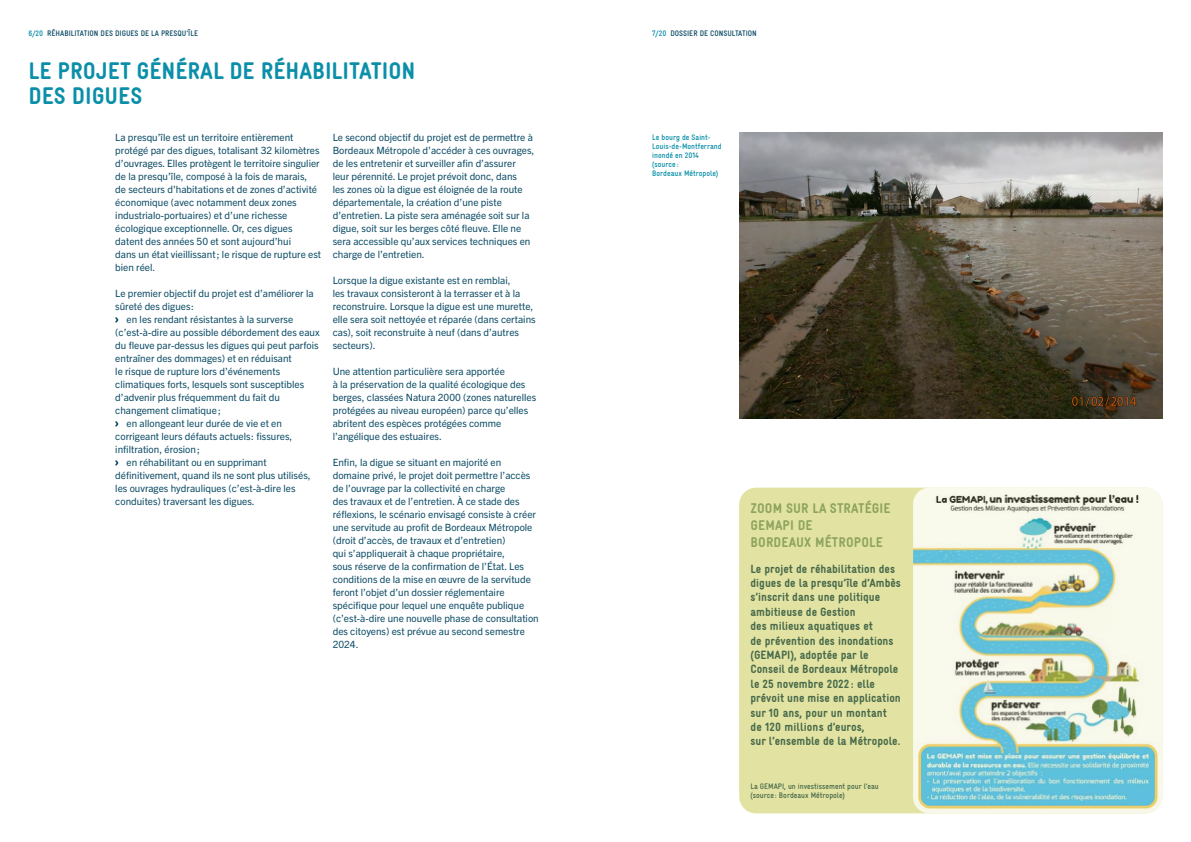
<style>
.page{position:relative;width:1191px;height:842px;background:#fff}
.page>*{position:absolute;margin:0;border:0;box-sizing:border-box;transform-origin:0 0}
.t1{font:900 condensed 24px/25px "Gravur LL";color:#0b8fa8}
.t2{font:900 condensed 14px/17px "Gravur LL";letter-spacing:.01em;color:#8da35e}
.t3{font:900 condensed 12px/14.4px "Gravur LL";color:#48694b}
.t4{font:10px/13px "Trade Gothic Next LT Pro";color:#0a4a64}
.t5{font:700 condensed 8px/9px "Gravur LL";color:#0a8fa8}
.t6{font:700 condensed 8px "Gravur LL";color:#0a4a64}
.t7{font:700 condensed 8px/9px "Gravur LL";color:#48694b}
.s1{color:#0b8fa8}
</style>
<div class="page">
<div style="left:739px;top:488px;width:423px;height:325px;background:#e2e3a2;border-radius:17px"></div>
<img style="left:913px;top:488px;width:249px;height:325px">
<svg style="left:115px;top:317px;width:3px;height:6px"></svg>
<svg style="left:115px;top:421px;width:3px;height:6px"></svg>
<svg style="left:115px;top:460px;width:3px;height:6px"></svg>
<img style="left:739px;top:133px;width:423px;height:285px">
<p class="t6" style="left:28px;top:28px;width:171px"><span class="s1">6/20</span> RÉHABILITATION DES DIGUES DE LA PRESQU’ÎLE</p>
<p class="t6" style="left:652px;top:28px;width:106px"><span class="s1">7/20</span> DOSSIER DE CONSULTATION</p>
<h1 class="t1" style="left:28px;top:58px;width:388px">LE PROJET GÉNÉRAL DE RÉHABILITATION<br>DES DIGUES</h1>
<p class="t4" style="left:115px;top:130px;width:207px">La presqu’île est un territoire entièrement protégé par des digues, totalisant 32 kilomètres d’ouvrages. Elles protègent le territoire singulier de la presqu’île, composé à la fois de marais,<br>de secteurs d’habitations et de zones d’activité économique (avec notamment deux zones industrialo-portuaires) et d’une richesse écologique exceptionnelle. Or, ces digues datent des années 50 et sont aujourd’hui<br>dans un état vieillissant; le risque de rupture est bien réel.</p>
<p class="t4" style="left:115px;top:286px;width:200px">Le premier objectif du projet est d’améliorer la</p>
<p class="t4" style="left:115px;top:299px;width:80px">sûreté des digues:</p>
<p class="t4" style="left:127px;top:312px;width:168px">en les rendant résistantes à la surverse</p>
<p class="t4" style="left:115px;top:325px;width:206px">(c’est-à-dire au possible débordement des eaux</p>
<p class="t4" style="left:115px;top:338px;width:205px">du fleuve par-dessus les digues qui peut parfois</p>
<p class="t4" style="left:115px;top:351px;width:178px">entraîner des dommages) et en réduisant</p>
<p class="t4" style="left:115px;top:364px;width:166px">le risque de rupture lors d’événements</p>
<p class="t4" style="left:115px;top:377px;width:190px">climatiques forts, lesquels sont susceptibles</p>
<p class="t4" style="left:115px;top:390px;width:166px">d’advenir plus fréquemment du fait du</p>
<p class="t4" style="left:115px;top:403px;width:107px">changement climatique;</p>
<p class="t4" style="left:127px;top:416px;width:157px">en allongeant leur durée de vie et en</p>
<p class="t4" style="left:115px;top:429px;width:178px">corrigeant leurs défauts actuels: fissures,</p>
<p class="t4" style="left:115px;top:442px;width:86px">infiltration, érosion;</p>
<p class="t4" style="left:127px;top:455px;width:142px">en réhabilitant ou en supprimant</p>
<p class="t4" style="left:115px;top:468px;width:197px">définitivement, quand ils ne sont plus utilisés,</p>
<p class="t4" style="left:115px;top:481px;width:182px">les ouvrages hydrauliques (c’est-à-dire les</p>
<p class="t4" style="left:115px;top:494px;width:141px">conduites) traversant les digues.</p>
<p class="t4" style="left:333px;top:130px;width:203px">Le second objectif du projet est de permettre à Bordeaux Métropole d’accéder à ces ouvrages, de les entretenir et surveiller afin d’assurer leur pérennité. Le projet prévoit donc, dans<br>les zones où la digue est éloignée de la route départementale, la création d’une piste d’entretien. La piste sera aménagée soit sur la digue, soit sur les berges côté fleuve. Elle ne sera accessible qu’aux services techniques en charge de l’entretien.</p>
<p class="t4" style="left:333px;top:273px;width:204px">Lorsque la digue existante est en remblai,<br>les travaux consisteront à la terrasser et à la reconstruire. Lorsque la digue est une murette, elle sera soit nettoyée et réparée (dans certains cas), soit reconstruite à neuf (dans d’autres secteurs).</p>
<p class="t4" style="left:333px;top:364px;width:205px">Une attention particulière sera apportée<br>à la préservation de la qualité écologique des berges, classées Natura 2000 (zones naturelles protégées au niveau européen) parce qu’elles abritent des espèces protégées comme l’angélique des estuaires.</p>
<p class="t4" style="left:333px;top:455px;width:207px">Enfin, la digue se situant en majorité en domaine privé, le projet doit permettre l’accès de l’ouvrage par la collectivité en charge<br>des travaux et de l’entretien. À ce stade des réflexions, le scénario envisagé consiste à créer une servitude au profit de Bordeaux Métropole (droit d’accès, de travaux et d’entretien)<br>qui s’appliquerait à chaque propriétaire,<br>sous réserve de la confirmation de l’État. Les conditions de la mise en œuvre de la servitude feront l’objet d’un dossier réglementaire spécifique pour lequel une enquête publique (c’est-à-dire une nouvelle phase de consultation des citoyens) est prévue au second semestre 2024.</p>
<p class="t5" style="left:652px;top:132px;width:71px">Le bourg de Saint-<br>Louis-de-Montferrand inondé en 2014 (source :<br>Bordeaux Métropole)</p>
<h2 class="t2" style="left:750px;top:499px;width:141px">ZOOM SUR LA STRATÉGIE<br>GEMAPI DE<br>BORDEAUX MÉTROPOLE</h2>
<p class="t3" style="left:750px;top:561px;width:152px">Le projet de réhabilitation des digues de la presqu’île d’Ambès s’inscrit dans une politique ambitieuse de Gestion<br>des milieux aquatiques et<br>de prévention des inondations (GEMAPI), adoptée par le<br>Conseil de Bordeaux Métropole le 25 novembre 2022 : elle prévoit une mise en application sur 10 ans, pour un montant de 120 millions d’euros,<br>sur l’ensemble de la Métropole.</p>
<p class="t7" style="left:750px;top:781px;width:130px">La GEMAPI, un investissement pour l’eau (source : Bordeaux Métropole)</p>
</div>
